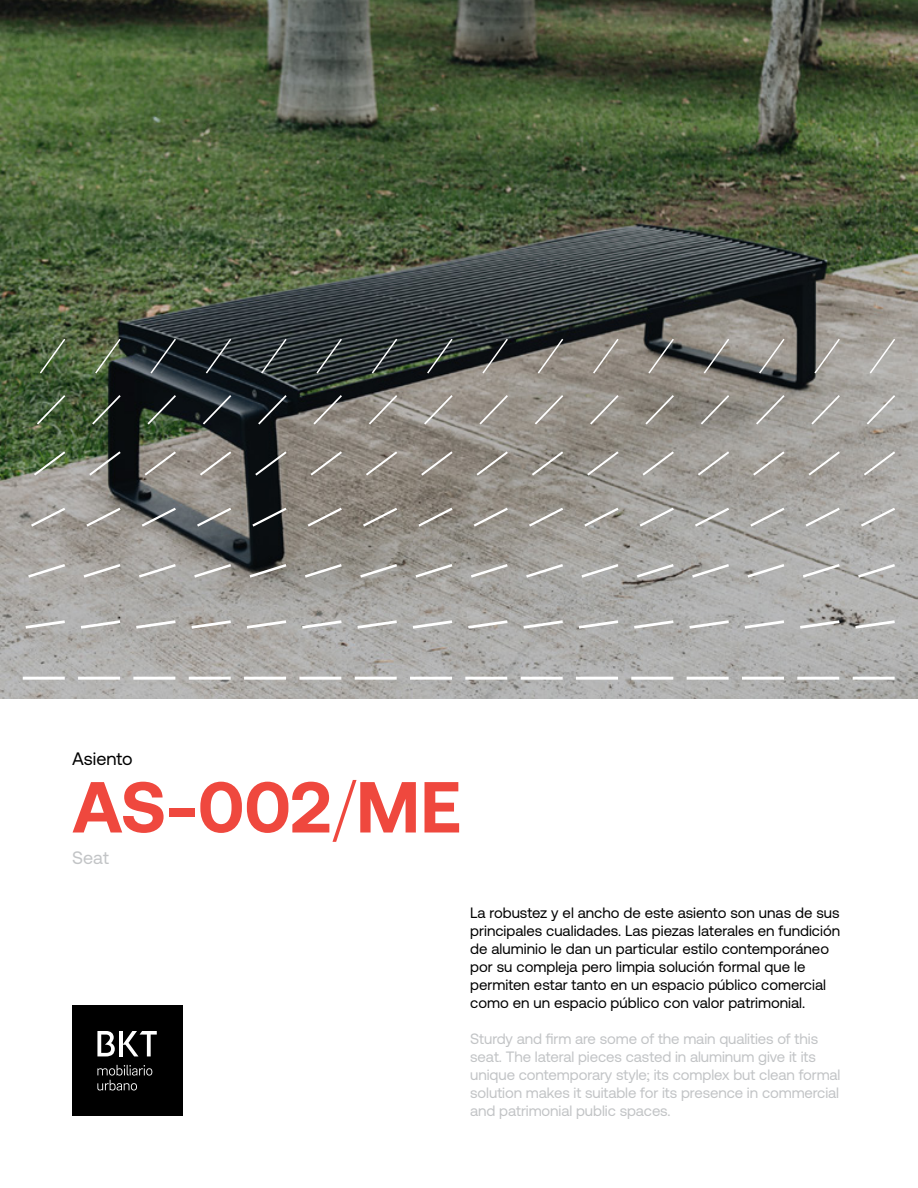
<style>
.page{position:relative;width:918px;height:1188px;background:#fff}
.page>*{position:absolute;margin:0;border:0;box-sizing:border-box;transform-origin:0 0}
.t1{font:700 72px "Aeonik";color:#ef483e}
.t2{font:18px "Aeonik";color:#000}
.t3{font:18px "Aeonik";color:#c2c4c6}
.t4{font:15px/18px "Aeonik";color:#000}
.t5{font:15px/18px "Aeonik";letter-spacing:-.005em;color:#c2c4c6}
.s1{font-weight:300}
</style>
<div class="page">
<img style="left:0;top:0;width:918px;height:698px">
<div style="left:72px;top:1006px;width:110px;height:110px;background:#000"></div>
<svg style="left:123px;top:1031px;width:34px;height:25px"></svg>
<svg style="left:97px;top:1031px;width:18px;height:25px"></svg>
<hr style="left:119px;top:1031px;width:4px;height:25px;background:#fff">
<svg style="left:97px;top:1065px;width:55px;height:25px"></svg>
<hr style="left:853px;top:677px;width:42px;height:3px;background:#fff">
<svg style="left:852px;top:619px;width:46px;height:11px"></svg>
<svg style="left:855px;top:562px;width:43px;height:18px"></svg>
<svg style="left:858px;top:506px;width:40px;height:23px"></svg>
<svg style="left:862px;top:449px;width:35px;height:29px"></svg>
<svg style="left:865px;top:393px;width:32px;height:33px"></svg>
<svg style="left:868px;top:337px;width:29px;height:38px"></svg>
<hr style="left:797px;top:677px;width:42px;height:3px;background:#fff">
<svg style="left:797px;top:619px;width:45px;height:11px"></svg>
<svg style="left:800px;top:562px;width:42px;height:18px"></svg>
<svg style="left:803px;top:506px;width:39px;height:23px"></svg>
<svg style="left:806px;top:449px;width:36px;height:29px"></svg>
<svg style="left:810px;top:393px;width:32px;height:33px"></svg>
<svg style="left:813px;top:337px;width:28px;height:38px"></svg>
<hr style="left:742px;top:677px;width:42px;height:3px;background:#fff">
<svg style="left:742px;top:619px;width:45px;height:11px"></svg>
<svg style="left:745px;top:562px;width:42px;height:18px"></svg>
<svg style="left:748px;top:506px;width:39px;height:23px"></svg>
<svg style="left:751px;top:449px;width:36px;height:29px"></svg>
<svg style="left:754px;top:393px;width:32px;height:33px"></svg>
<svg style="left:758px;top:337px;width:28px;height:38px"></svg>
<hr style="left:687px;top:677px;width:42px;height:3px;background:#fff">
<svg style="left:686px;top:619px;width:46px;height:11px"></svg>
<svg style="left:689px;top:562px;width:43px;height:18px"></svg>
<svg style="left:692px;top:506px;width:40px;height:23px"></svg>
<svg style="left:696px;top:449px;width:35px;height:29px"></svg>
<svg style="left:699px;top:393px;width:32px;height:33px"></svg>
<svg style="left:702px;top:337px;width:29px;height:38px"></svg>
<hr style="left:631px;top:677px;width:42px;height:3px;background:#fff">
<svg style="left:631px;top:619px;width:45px;height:11px"></svg>
<svg style="left:634px;top:562px;width:42px;height:18px"></svg>
<svg style="left:637px;top:506px;width:39px;height:23px"></svg>
<svg style="left:640px;top:449px;width:36px;height:29px"></svg>
<svg style="left:644px;top:393px;width:32px;height:33px"></svg>
<svg style="left:647px;top:337px;width:28px;height:38px"></svg>
<hr style="left:576px;top:677px;width:42px;height:3px;background:#fff">
<svg style="left:576px;top:619px;width:45px;height:11px"></svg>
<svg style="left:579px;top:562px;width:42px;height:18px"></svg>
<svg style="left:582px;top:506px;width:39px;height:23px"></svg>
<svg style="left:585px;top:449px;width:36px;height:29px"></svg>
<svg style="left:588px;top:393px;width:32px;height:33px"></svg>
<svg style="left:592px;top:337px;width:28px;height:38px"></svg>
<hr style="left:521px;top:677px;width:42px;height:3px;background:#fff">
<svg style="left:521px;top:619px;width:45px;height:11px"></svg>
<svg style="left:523px;top:562px;width:43px;height:18px"></svg>
<svg style="left:526px;top:506px;width:40px;height:23px"></svg>
<svg style="left:530px;top:449px;width:35px;height:29px"></svg>
<svg style="left:533px;top:393px;width:32px;height:33px"></svg>
<svg style="left:536px;top:337px;width:29px;height:38px"></svg>
<hr style="left:465px;top:677px;width:42px;height:3px;background:#fff">
<svg style="left:465px;top:619px;width:45px;height:11px"></svg>
<svg style="left:468px;top:562px;width:42px;height:18px"></svg>
<svg style="left:471px;top:506px;width:39px;height:23px"></svg>
<svg style="left:474px;top:449px;width:36px;height:29px"></svg>
<svg style="left:478px;top:393px;width:32px;height:33px"></svg>
<svg style="left:481px;top:337px;width:28px;height:38px"></svg>
<hr style="left:410px;top:677px;width:42px;height:3px;background:#fff">
<svg style="left:410px;top:619px;width:45px;height:11px"></svg>
<svg style="left:413px;top:562px;width:42px;height:18px"></svg>
<svg style="left:416px;top:506px;width:39px;height:23px"></svg>
<svg style="left:419px;top:449px;width:36px;height:29px"></svg>
<svg style="left:422px;top:393px;width:32px;height:33px"></svg>
<svg style="left:426px;top:337px;width:28px;height:38px"></svg>
<hr style="left:355px;top:677px;width:42px;height:3px;background:#fff">
<svg style="left:355px;top:619px;width:45px;height:11px"></svg>
<svg style="left:357px;top:562px;width:43px;height:18px"></svg>
<svg style="left:361px;top:506px;width:39px;height:23px"></svg>
<svg style="left:364px;top:449px;width:35px;height:29px"></svg>
<svg style="left:367px;top:393px;width:32px;height:33px"></svg>
<svg style="left:370px;top:337px;width:29px;height:38px"></svg>
<hr style="left:299px;top:677px;width:42px;height:3px;background:#fff">
<svg style="left:299px;top:619px;width:45px;height:11px"></svg>
<svg style="left:302px;top:562px;width:43px;height:18px"></svg>
<svg style="left:305px;top:506px;width:39px;height:23px"></svg>
<svg style="left:308px;top:449px;width:36px;height:29px"></svg>
<svg style="left:312px;top:393px;width:32px;height:33px"></svg>
<svg style="left:315px;top:337px;width:28px;height:38px"></svg>
<hr style="left:244px;top:677px;width:42px;height:3px;background:#fff">
<svg style="left:244px;top:619px;width:45px;height:11px"></svg>
<svg style="left:247px;top:562px;width:42px;height:18px"></svg>
<svg style="left:250px;top:506px;width:39px;height:23px"></svg>
<svg style="left:253px;top:449px;width:36px;height:29px"></svg>
<svg style="left:256px;top:393px;width:33px;height:33px"></svg>
<svg style="left:260px;top:337px;width:28px;height:38px"></svg>
<hr style="left:189px;top:677px;width:42px;height:3px;background:#fff">
<svg style="left:189px;top:619px;width:45px;height:11px"></svg>
<svg style="left:191px;top:562px;width:43px;height:18px"></svg>
<svg style="left:195px;top:506px;width:39px;height:23px"></svg>
<svg style="left:198px;top:449px;width:36px;height:29px"></svg>
<svg style="left:201px;top:393px;width:32px;height:33px"></svg>
<svg style="left:204px;top:337px;width:29px;height:38px"></svg>
<hr style="left:133px;top:677px;width:42px;height:3px;background:#fff">
<svg style="left:133px;top:619px;width:46px;height:11px"></svg>
<svg style="left:136px;top:562px;width:43px;height:18px"></svg>
<svg style="left:139px;top:506px;width:39px;height:23px"></svg>
<svg style="left:142px;top:449px;width:36px;height:29px"></svg>
<svg style="left:146px;top:393px;width:32px;height:33px"></svg>
<svg style="left:149px;top:337px;width:28px;height:38px"></svg>
<hr style="left:78px;top:677px;width:42px;height:3px;background:#fff">
<svg style="left:78px;top:619px;width:45px;height:11px"></svg>
<svg style="left:81px;top:562px;width:42px;height:18px"></svg>
<svg style="left:84px;top:506px;width:39px;height:23px"></svg>
<svg style="left:87px;top:449px;width:36px;height:29px"></svg>
<svg style="left:90px;top:393px;width:33px;height:33px"></svg>
<svg style="left:94px;top:337px;width:28px;height:38px"></svg>
<hr style="left:23px;top:677px;width:42px;height:3px;background:#fff">
<svg style="left:23px;top:619px;width:45px;height:11px"></svg>
<svg style="left:26px;top:562px;width:42px;height:18px"></svg>
<svg style="left:29px;top:506px;width:39px;height:23px"></svg>
<svg style="left:32px;top:449px;width:36px;height:29px"></svg>
<svg style="left:35px;top:393px;width:32px;height:33px"></svg>
<svg style="left:38px;top:337px;width:29px;height:38px"></svg>
<p class="t2" style="left:72px;top:749px;width:62px">Asiento</p>
<h1 class="t1" style="left:72px;top:767px;width:391px">AS-002<span class="s1">/</span>ME</h1>
<p class="t3" style="left:72px;top:848px;width:38px">Seat</p>
<p class="t4" style="left:470px;top:904px;width:371px">La robustez y el ancho de este asiento son unas de sus principales cualidades. Las piezas laterales en fundición de aluminio le dan un particular estilo contemporáneo por su compleja pero limpia solución formal que le permiten estar tanto en un espacio público comercial como en un espacio público con valor patrimonial.</p>
<p class="t5" style="left:470px;top:1030px;width:372px">Sturdy and firm are some of the main qualities of this seat. The lateral pieces casted in aluminum give it its unique contemporary style; its complex but clean formal solution makes it suitable for its presence in commercial and patrimonial public spaces.</p>
</div>
